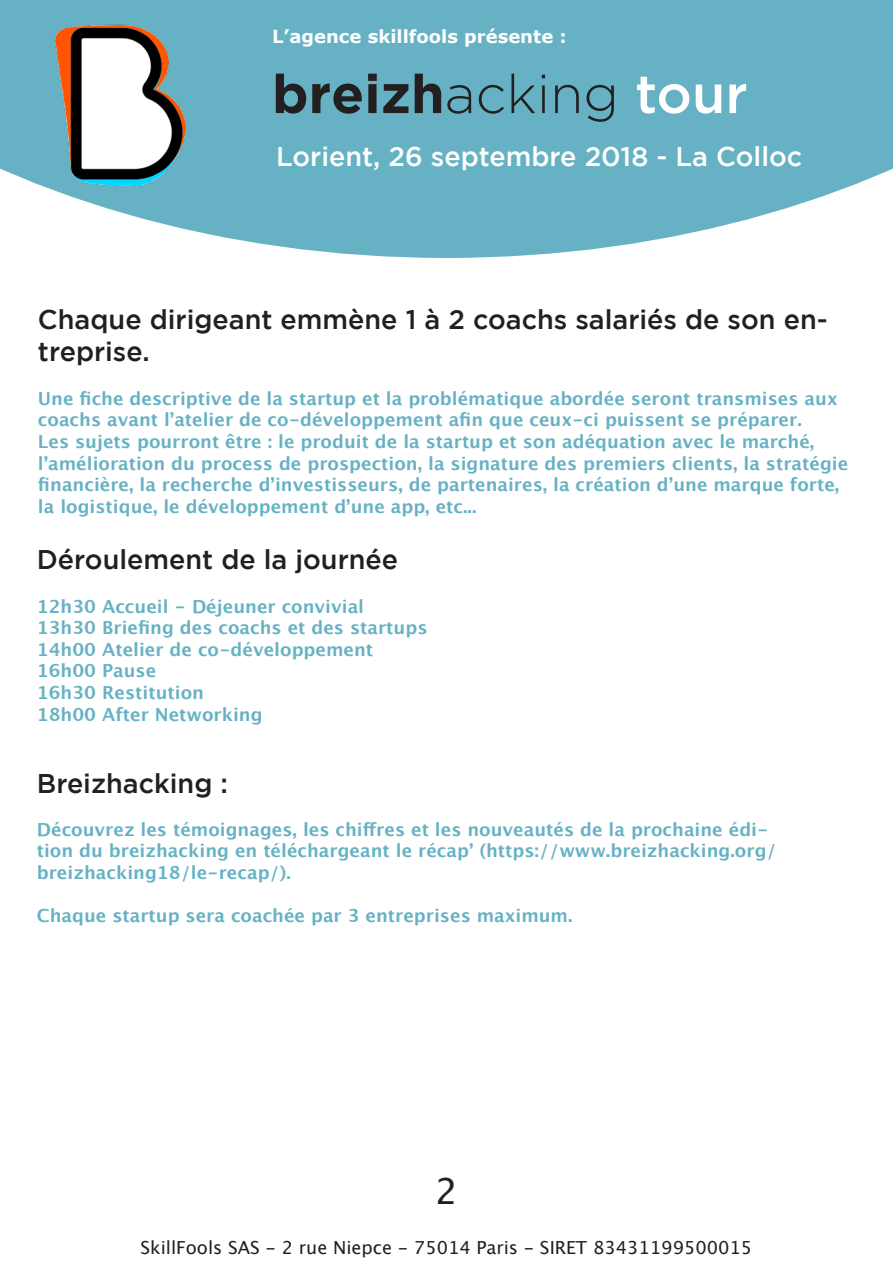
<style>
.page{position:relative;width:893px;height:1263px;background:#fff}
.page>*{position:absolute;margin:0;border:0;box-sizing:border-box;transform-origin:0 0}
.t1{font:700 54px "Gotham";color:#231f20}
.t2{font:36px "Lucida Grande";color:#231f20}
.t3{font:500 27px/32.4px "Gotham";color:#231f20}
.t4{font:500 27px "Gotham";color:#fff}
.t5{font:700 18px/21.6px "Lucida Grande";color:#66b2c4}
.t6{font:18px "Lucida Grande";color:#231f20}
.t7{font:700 18px "Verdana";color:#fff}
.s1{font-weight:300}
.s2{font-weight:500;color:#fff}
</style>
<div class="page">
<svg style="left:0;top:0;width:893px;height:258px;background:#79bccb"></svg>
<img style="left:38px;top:16px;width:184px;height:179px">
<p class="t7" style="left:272px;top:25px;width:296px">L’agence skillfools présente :</p>
<p class="t1" style="left:272px;top:63px;width:477px">breizh<span class="s1">acking</span> <span class="s2">tour</span></p>
<p class="t4" style="left:276px;top:141px;width:528px">Lorient, 26 septembre 2018 - La Colloc</p>
<p class="t3" style="left:38px;top:303px;width:791px">Chaque dirigeant emmène 1 à 2 coachs salariés de son en&shy;treprise.</p>
<p class="t5" style="left:38px;top:387px;width:801px">Une fiche descriptive de la startup et la problématique abordée seront transmises aux coachs avant l’atelier de co-développement afin que ceux-ci puissent se préparer.</p>
<p class="t5" style="left:38px;top:430px;width:812px">Les sujets pourront être : le produit de la startup et son adéquation avec le marché, l’amélioration du process de prospection, la signature des premiers clients, la stratégie financière, la recherche d’investisseurs, de partenaires, la création d’une marque forte, la logistique, le développement d’une app, etc...</p>
<p class="t3" style="left:37px;top:543px;width:363px">Déroulement de la journée</p>
<p class="t5" style="left:37px;top:595px;width:329px">12h30 Accueil - Déjeuner convivial</p>
<p class="t5" style="left:37px;top:617px;width:392px">13h30 Briefing des coachs et des startups</p>
<p class="t5" style="left:37px;top:638px;width:338px">14h00 Atelier de co-développement</p>
<p class="t5" style="left:37px;top:660px;width:121px">16h00 Pause</p>
<p class="t5" style="left:37px;top:682px;width:169px">16h30 Restitution</p>
<p class="t5" style="left:37px;top:703px;width:227px">18h00 After Networking</p>
<p class="t3" style="left:37px;top:766px;width:193px">Breizhacking :</p>
<p class="t5" style="left:37px;top:818px;width:741px">Découvrez les témoignages, les chiffres et les nouveautés de la prochaine édi&shy;tion du breizhacking en téléchargeant le récap’ (https://www.breizhacking.org/ breizhacking18/le-recap/).</p>
<p class="t5" style="left:37px;top:905px;width:537px">Chaque startup sera coachée par 3 entreprises maximum.</p>
<p class="t2" style="left:435px;top:1170px;width:24px">2</p>
<p class="t6" style="left:140px;top:1238px;width:613px">SkillFools SAS - 2 rue Niepce - 75014 Paris - SIRET 83431199500015</p>
</div>
